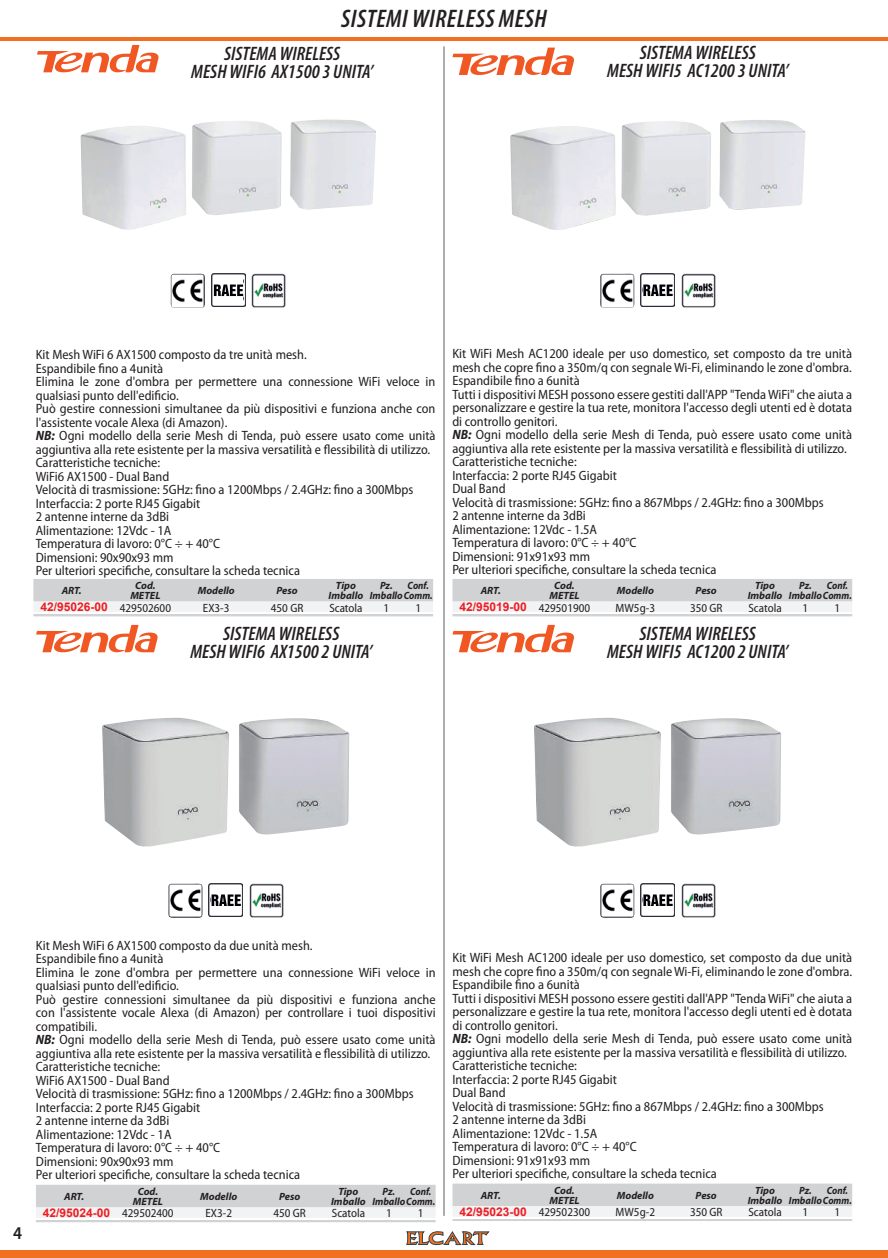
<style>
.page{position:relative;width:888px;height:1258px;background:#fff}
.page>*{position:absolute;margin:0;border:0;box-sizing:border-box;transform-origin:0 0}
.t1{font:italic 600 condensed 25.5px "Myriad Pro";letter-spacing:.02em;color:#231f20}
.t2{font:italic 600 condensed 19.5px/18px "Myriad Pro";color:#231f20;text-align:center}
.t3{font:600 semi-condensed 18px "Myriad Pro";color:#231f20}
.t4{font:semi-condensed 13.5px/13.5px "Myriad Pro";color:#231f20}
.t5{font:700 12px "Arial";color:#ee1d23}
.t6{font:semi-condensed 12px "Myriad Pro";color:#231f20}
.t7{font:italic 700 10.5px/10.5px "Myriad Pro";color:#231f20;text-align:center}
.t8{font:italic 700 10.5px/10.5px "Myriad Pro";color:#231f20;scale:.95 1}
.t9{font:italic 700 10.5px "Myriad Pro";color:#231f20;scale:.9 1}
.s1{font-weight:700;font-style:italic}
.s2{font-family:"Myriad Pro";font-weight:400;font-stretch:semi-condensed;color:#231f20}
</style>
<div class="page">
<hr style="left:443px;top:46px;width:2px;height:1170px;background:#6c6d70">
<div style="left:0;top:1250px;width:888px;height:8px;background:#f17021"></div>
<svg style="left:406px;top:1231px;width:84px;height:14px"></svg>
<hr style="left:0;top:37px;width:888px;height:3px;background:#f17021">
<svg style="left:33px;top:579px;width:400px;height:37px"></svg>
<hr style="left:33px;top:612px;width:400px;height:2px;background:#fff">
<svg style="left:36px;top:1185px;width:400px;height:37px"></svg>
<hr style="left:36px;top:1218px;width:400px;height:2px;background:#fff">
<svg style="left:452px;top:579px;width:400px;height:37px"></svg>
<hr style="left:452px;top:612px;width:400px;height:2px;background:#fff">
<svg style="left:452px;top:1183px;width:400px;height:38px"></svg>
<hr style="left:452px;top:1217px;width:400px;height:1px;background:#fff">
<svg style="left:37px;top:45px;width:122px;height:27px"></svg>
<img style="left:80px;top:120px;width:296px;height:110px">
<img style="left:252px;top:274px;width:34px;height:34px">
<img style="left:211px;top:274px;width:34px;height:33px">
<div style="left:213px;top:276px;width:30px;height:29px;background:#fff"></div>
<img style="left:214px;top:284px;width:29px;height:12px">
<img style="left:171px;top:274px;width:34px;height:34px">
<svg style="left:36px;top:625px;width:122px;height:27px"></svg>
<img style="left:102px;top:718px;width:248px;height:129px">
<img style="left:249px;top:884px;width:34px;height:34px">
<img style="left:209px;top:884px;width:34px;height:32px">
<div style="left:211px;top:886px;width:30px;height:28px;background:#fff"></div>
<img style="left:212px;top:894px;width:29px;height:12px">
<img style="left:168px;top:884px;width:35px;height:34px">
<img style="left:510px;top:120px;width:296px;height:110px">
<img style="left:681px;top:274px;width:34px;height:34px">
<img style="left:641px;top:274px;width:34px;height:33px">
<div style="left:643px;top:276px;width:30px;height:29px;background:#fff"></div>
<img style="left:643px;top:284px;width:30px;height:12px">
<img style="left:600px;top:274px;width:34px;height:34px">
<svg style="left:452px;top:625px;width:122px;height:27px"></svg>
<img style="left:534px;top:718px;width:248px;height:129px">
<img style="left:681px;top:884px;width:34px;height:34px">
<img style="left:641px;top:884px;width:34px;height:32px">
<div style="left:643px;top:886px;width:30px;height:28px;background:#fff"></div>
<img style="left:643px;top:894px;width:30px;height:12px">
<img style="left:600px;top:884px;width:34px;height:34px">
<svg style="left:452px;top:48px;width:122px;height:27px"></svg>
<h1 class="t1" style="left:341px;top:3px;width:207px">SISTEMI WIRELESS MESH</h1>
<h2 class="t2" style="left:191px;top:44px;width:183px">SISTEMA WIRELESS<br>MESH WIFI6 AX1500 3 UNITA’</h2>
<h2 class="t2" style="left:607px;top:43px;width:183px">SISTEMA WIRELESS<br>MESH WIFI5 AC1200 3 UNITA’</h2>
<p class="t4" style="left:36px;top:348px;width:401px">Kit Mesh WiFi 6 AX1500 composto da tre unità mesh.<br>Espandibile fino a 4unità<br>Elimina le zone d'ombra per permettere una connessione WiFi veloce in qualsiasi punto dell'edificio.<br>Può gestire connessioni simultanee da più dispositivi e funziona anche con l'assistente vocale Alexa (di Amazon).<br><span class="s1">NB:</span> Ogni modello della serie Mesh di Tenda, può essere usato come unità aggiuntiva alla rete esistente per la massiva versatilità e flessibilità di utilizzo.<br>Caratteristiche tecniche:<br>WiFi6 AX1500 - Dual Band<br>Velocità di trasmissione: 5GHz: fino a 1200Mbps / 2.4GHz: fino a 300Mbps Interfaccia: 2 porte RJ45 Gigabit<br>2 antenne interne da 3dBi<br>Alimentazione: 12Vdc - 1A<br>Temperatura di lavoro: 0°C ÷ + 40°C<br>Dimensioni: 90x90x93 mm<br>Per ulteriori specifiche, consultare la scheda tecnica</p>
<p class="t4" style="left:452px;top:347px;width:401px">Kit WiFi Mesh AC1200 ideale per uso domestico, set composto da tre unità mesh che copre fino a 350m/q con segnale Wi-Fi, eliminando le zone d'ombra.<br>Espandibile fino a 6unità<br>Tutti i dispositivi MESH possono essere gestiti dall'APP "Tenda WiFi" che aiuta a personalizzare e gestire la tua rete, monitora l'accesso degli utenti ed è dotata di controllo genitori.<br><span class="s1">NB:</span> Ogni modello della serie Mesh di Tenda, può essere usato come unità aggiuntiva alla rete esistente per la massiva versatilità e flessibilità di utilizzo.<br>Caratteristiche tecniche:<br>Interfaccia: 2 porte RJ45 Gigabit<br>Dual Band<br>Velocità di trasmissione: 5GHz: fino a 867Mbps / 2.4GHz: fino a 300Mbps<br>2 antenne interne da 3dBi<br>Alimentazione: 12Vdc - 1.5A<br>Temperatura di lavoro: 0°C ÷ + 40°C<br>Dimensioni: 91x91x93 mm<br>Per ulteriori specifiche, consultare la scheda tecnica</p>
<p class="t9" style="left:408px;top:579px;width:25px">Conf.</p>
<p class="t7" style="left:62px;top:585px;width:22px">ART.</p>
<p class="t7" style="left:130px;top:580px;width:32px">Cod.<br>METEL</p>
<p class="t7" style="left:198px;top:585px;width:39px">Modello</p>
<p class="t7" style="left:276px;top:585px;width:23px">Peso</p>
<p class="t7" style="left:329px;top:580px;width:36px">Tipo<br>Imballo</p>
<p class="t8" style="left:370px;top:580px;width:68px;text-indent:10px">Pz.<br>ImballoComm.</p>
<p class="t9" style="left:827px;top:579px;width:25px">Conf.</p>
<p class="t7" style="left:481px;top:585px;width:22px">ART.</p>
<p class="t7" style="left:549px;top:580px;width:32px">Cod.<br>METEL</p>
<p class="t7" style="left:617px;top:585px;width:39px">Modello</p>
<p class="t7" style="left:696px;top:585px;width:23px">Peso</p>
<p class="t7" style="left:748px;top:580px;width:36px">Tipo<br>Imballo</p>
<p class="t8" style="left:789px;top:580px;width:68px;text-indent:10px">Pz.<br>ImballoComm.</p>
<p class="t5" style="left:40px;top:598px;width:132px">42/95026-00 <span class="s2">429502600</span></p>
<p class="t6" style="left:203px;top:601px;width:28px">EX3-3</p>
<p class="t6" style="left:271px;top:601px;width:34px">450 GR</p>
<p class="t6" style="left:329px;top:601px;width:35px">Scatola</p>
<p class="t6" style="left:383px;top:601px;width:7px">1</p>
<p class="t6" style="left:415px;top:601px;width:7px">1</p>
<p class="t5" style="left:459px;top:598px;width:132px">42/95019-00 <span class="s2">429501900</span></p>
<p class="t6" style="left:616px;top:601px;width:41px">MW5g-3</p>
<p class="t6" style="left:690px;top:601px;width:34px">350 GR</p>
<p class="t6" style="left:748px;top:601px;width:35px">Scatola</p>
<p class="t6" style="left:803px;top:601px;width:7px">1</p>
<p class="t6" style="left:834px;top:601px;width:7px">1</p>
<h2 class="t2" style="left:190px;top:624px;width:183px">SISTEMA WIRELESS<br>MESH WIFI6 AX1500 2 UNITA’</h2>
<h2 class="t2" style="left:607px;top:624px;width:183px">SISTEMA WIRELESS<br>MESH WIFI5 AC1200 2 UNITA’</h2>
<h3 class="t3" style="left:13px;top:1222px;width:10px">4</h3>
<p class="t4" style="left:36px;top:939px;width:401px">Kit Mesh WiFi 6 AX1500 composto da due unità mesh.<br>Espandibile fino a 4unità<br>Elimina le zone d'ombra per permettere una connessione WiFi veloce in qualsiasi punto dell'edificio.<br>Può gestire connessioni simultanee da più dispositivi e funziona anche con l'assistente vocale Alexa (di Amazon) per controllare i tuoi dispositivi compatibili.<br><span class="s1">NB:</span> Ogni modello della serie Mesh di Tenda, può essere usato come unità aggiuntiva alla rete esistente per la massiva versatilità e flessibilità di utilizzo.<br>Caratteristiche tecniche:<br>WiFi6 AX1500 - Dual Band<br>Velocità di trasmissione: 5GHz: fino a 1200Mbps / 2.4GHz: fino a 300Mbps Interfaccia: 2 porte RJ45 Gigabit<br>2 antenne interne da 3dBi<br>Alimentazione: 12Vdc - 1A<br>Temperatura di lavoro: 0°C ÷ + 40°C<br>Dimensioni: 90x90x93 mm<br>Per ulteriori specifiche, consultare la scheda tecnica</p>
<p class="t9" style="left:410px;top:1184px;width:25px">Conf.</p>
<p class="t7" style="left:64px;top:1191px;width:22px">ART.</p>
<p class="t7" style="left:133px;top:1186px;width:32px">Cod.<br>METEL</p>
<p class="t7" style="left:200px;top:1191px;width:39px">Modello</p>
<p class="t7" style="left:279px;top:1191px;width:23px">Peso</p>
<p class="t7" style="left:331px;top:1186px;width:36px">Tipo<br>Imballo</p>
<p class="t8" style="left:372px;top:1186px;width:68px;text-indent:10px">Pz.<br>ImballoComm.</p>
<p class="t5" style="left:43px;top:1204px;width:132px">42/95024-00 <span class="s2">429502400</span></p>
<p class="t6" style="left:205px;top:1207px;width:28px">EX3-2</p>
<p class="t6" style="left:273px;top:1207px;width:34px">450 GR</p>
<p class="t6" style="left:332px;top:1207px;width:35px">Scatola</p>
<p class="t6" style="left:386px;top:1207px;width:7px">1</p>
<p class="t6" style="left:418px;top:1207px;width:7px">1</p>
<p class="t4" style="left:452px;top:951px;width:401px">Kit WiFi Mesh AC1200 ideale per uso domestico, set composto da due unità mesh che copre fino a 350m/q con segnale Wi-Fi, eliminando le zone d'ombra.<br>Espandibile fino a 6unità<br>Tutti i dispositivi MESH possono essere gestiti dall'APP "Tenda WiFi" che aiuta a personalizzare e gestire la tua rete, monitora l'accesso degli utenti ed è dotata di controllo genitori.<br><span class="s1">NB:</span> Ogni modello della serie Mesh di Tenda, può essere usato come unità aggiuntiva alla rete esistente per la massiva versatilità e flessibilità di utilizzo.<br>Caratteristiche tecniche:<br>Interfaccia: 2 porte RJ45 Gigabit<br>Dual Band<br>Velocità di trasmissione: 5GHz: fino a 867Mbps / 2.4GHz: fino a 300Mbps<br>2 antenne interne da 3dBi<br>Alimentazione: 12Vdc - 1.5A<br>Temperatura di lavoro: 0°C ÷ + 40°C<br>Dimensioni: 91x91x93 mm<br>Per ulteriori specifiche, consultare la scheda tecnica</p>
<p class="t9" style="left:827px;top:1183px;width:25px">Conf.</p>
<p class="t7" style="left:481px;top:1190px;width:22px">ART.</p>
<p class="t7" style="left:549px;top:1184px;width:32px">Cod.<br>METEL</p>
<p class="t7" style="left:617px;top:1190px;width:39px">Modello</p>
<p class="t7" style="left:696px;top:1190px;width:23px">Peso</p>
<p class="t7" style="left:748px;top:1184px;width:36px">Tipo<br>Imballo</p>
<p class="t8" style="left:789px;top:1184px;width:68px;text-indent:10px">Pz.<br>ImballoComm.</p>
<p class="t5" style="left:459px;top:1203px;width:132px">42/95023-00 <span class="s2">429502300</span></p>
<p class="t6" style="left:616px;top:1206px;width:41px">MW5g-2</p>
<p class="t6" style="left:690px;top:1206px;width:34px">350 GR</p>
<p class="t6" style="left:748px;top:1206px;width:35px">Scatola</p>
<p class="t6" style="left:803px;top:1206px;width:7px">1</p>
<p class="t6" style="left:834px;top:1206px;width:7px">1</p>
</div>
